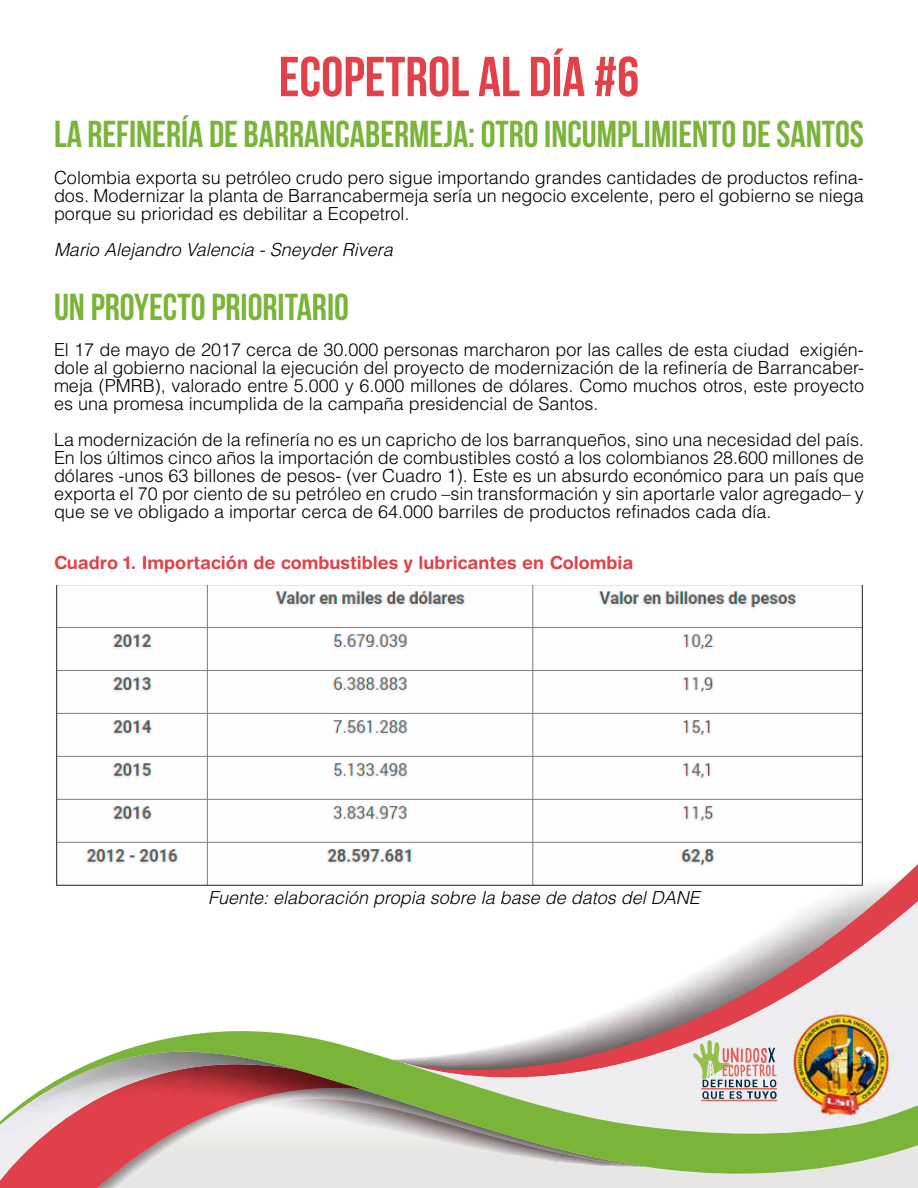
<style>
.page{position:relative;width:918px;height:1188px;background:#fff}
.page>*{position:absolute;margin:0;border:0;box-sizing:border-box;transform-origin:0 0}
.t1{font:700 56.25px "Bebas Neue";color:#e14149}
.t2{font:700 37.5px "Bebas Neue";color:#7ab438}
.t3{font:300 18px/18px "Helvetica LT Std";color:#000;text-align:justify}
.t4{font:italic 300 18px "Helvetica LT Std";color:#000}
.t5{font:700 18px "Helvetica Rounded LT Std";color:#e14149}
</style>
<div class="page">
<div style="left:716px;top:1175px;width:202px;height:13px;background:#e7e6e4"></div>
<div style="left:362px;top:1175px;width:286px;height:13px;background:#e7e6e4"></div>
<svg style="left:0;top:1175px;width:362px;height:13px;background:#e3bdbe"></svg>
<svg style="left:0;top:1175px;width:296px;height:7px;background:#e1a7a9"></svg>
<svg style="left:829px;top:864px;width:89px;height:37px"></svg>
<svg style="left:603px;top:901px;width:315px;height:116px"></svg>
<svg style="left:0;top:1017px;width:918px;height:158px"></svg>
<img style="left:767px;top:1009px;width:148px;height:111px">
<img style="left:876px;top:1107px;width:39px;height:13px">
<svg style="left:693px;top:1040px;width:84px;height:61px;background:#ccc0b6"></svg>
<img style="left:56px;top:585px;width:808px;height:303px">
<h1 class="t1" style="left:279px;top:46px;width:362px">ECOPETROL AL DÍA #6</h1>
<h2 class="t2" style="left:54px;top:114px;width:811px">LA REFINERÍA DE BARRANCABERMEJA: OTRO INCUMPLIMIENTO DE SANTOS</h2>
<p class="t3" style="left:54px;top:168px;width:811px">Colombia exporta su petróleo crudo pero sigue importando grandes cantidades de productos refina&shy;dos. Modernizar la planta de Barrancabermeja sería un negocio excelente, pero el gobierno se niega porque su prioridad es debilitar a Ecopetrol.</p>
<p class="t4" style="left:54px;top:238px;width:340px">Mario Alejandro Valencia - Sneyder Rivera</p>
<h2 class="t2" style="left:54px;top:287px;width:297px">UN PROYECTO PRIORITARIO</h2>
<p class="t3" style="left:54px;top:341px;width:812px">El 17 de mayo de 2017 cerca de 30.000 personas marcharon por las calles de esta ciudad exigién&shy;dole al gobierno nacional la ejecución del proyecto de modernización de la refinería de Barrancaber&shy;meja (PMRB), valorado entre 5.000 y 6.000 millones de dólares. Como muchos otros, este proyecto es una promesa incumplida de la campaña presidencial de Santos.</p>
<p class="t3" style="left:54px;top:431px;width:812px">La modernización de la refinería no es un capricho de los barranqueños, sino una necesidad del país.<br>En los últimos cinco años la importación de combustibles costó a los colombianos 28.600 millones de dólares -unos 63 billones de pesos- (ver Cuadro 1). Este es un absurdo económico para un país que exporta el 70 por ciento de su petróleo en crudo –sin transformación y sin aportarle valor agregado– y que se ve obligado a importar cerca de 64.000 barriles de productos refinados cada día.</p>
<p class="t5" style="left:54px;top:552px;width:581px">Cuadro 1. Importación de combustibles y lubricantes en Colombia</p>
<p class="t4" style="left:208px;top:886px;width:493px">Fuente: elaboración propia sobre la base de datos del DANE</p>
</div>
